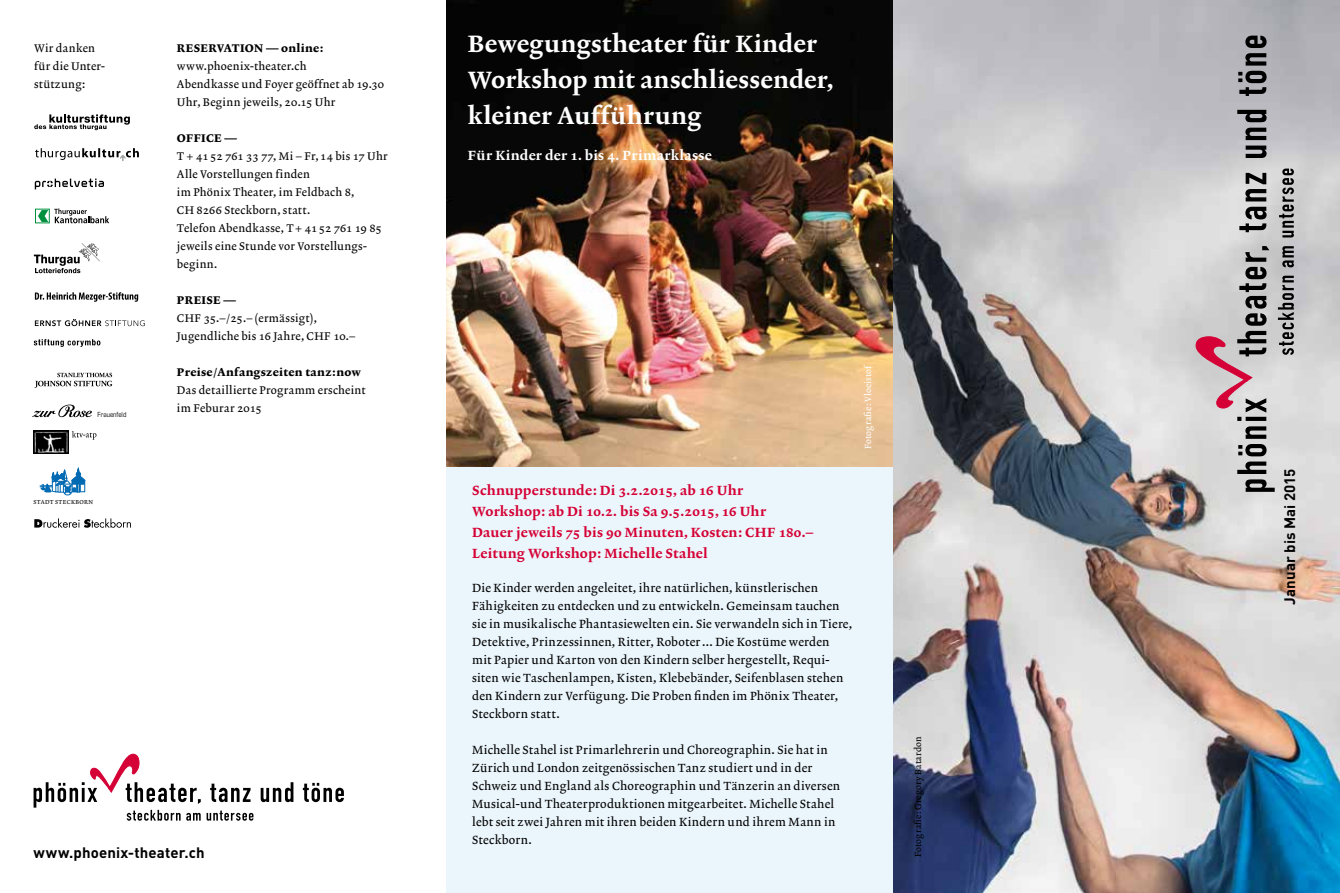
<style>
.page{position:relative;width:1340px;height:893px;background:#fff}
.page>*{position:absolute;margin:0;border:0;box-sizing:border-box;transform-origin:0 0}
.t1{font:500 24px/36px "Lexicon No 2 Roman D";letter-spacing:.01em;color:#fff}
.t2{font:700 15px "DIN";letter-spacing:.01em;color:#000}
.t3{font:500 13.5px/21px "Lexicon No 2 Roman D";letter-spacing:.015em;color:#d50035}
.t4{font:500 13.5px "Lexicon No 2 Roman D";letter-spacing:.025em;color:#fff}
.t5{font:500 12px/18px "Lexicon No 2 Roman A";letter-spacing:.02em;color:#000}
.t6{font:500 11.25px/18px "Lexicon No 2 Roman A";letter-spacing:.025em;color:#000}
.t7{font:500 11.25px "Lexicon No 2 Roman E";letter-spacing:.025em;color:#000}
.t8{font:500 9px "Lexicon No 2 Roman A";letter-spacing:.015em;color:#000}
.t9{font:500 9px "Lexicon No 2 Roman A";letter-spacing:.02em;color:#fff}
.t10{font:condensed 7.05px "Eurostile";color:#000}
.t11{font:500 5.85px "Lexicon No 2 Roman A";letter-spacing:.05em;color:#000}
</style>
<div class="page">
<img style="left:446px;top:0;width:447px;height:468px">
<div style="left:446px;top:468px;width:447px;height:425px;background:#ebf6fc"></div>
<img style="left:893px;top:0;width:446px;height:893px">
<svg style="left:1195px;top:36px;width:98px;height:456px;background:#b6b0b3"></svg>
<svg style="left:35px;top:148px;width:104px;height:13px"></svg>
<img style="left:34px;top:431px;width:34px;height:22px">
<svg style="left:72px;top:431px;width:24px;height:9px"></svg>
<svg style="left:35px;top:292px;width:103px;height:10px"></svg>
<svg style="left:34px;top:518px;width:97px;height:10px"></svg>
<svg style="left:34px;top:244px;width:64px;height:29px"></svg>
<svg style="left:40px;top:468px;width:46px;height:27px"></svg>
<div style="left:35px;top:209px;width:15px;height:14px;background:#fff;border:1px solid #00903e"></div>
<svg style="left:54px;top:208px;width:55px;height:15px"></svg>
<svg style="left:38px;top:210px;width:10px;height:12px"></svg>
<svg style="left:34px;top:114px;width:96px;height:16px"></svg>
<svg style="left:35px;top:179px;width:69px;height:10px"></svg>
<svg style="left:35px;top:319px;width:110px;height:7px"></svg>
<svg style="left:34px;top:339px;width:66px;height:8px"></svg>
<svg style="left:35px;top:373px;width:77px;height:15px"></svg>
<svg style="left:32px;top:405px;width:60px;height:12px"></svg>
<div style="left:76px;top:401px;width:28px;height:9px;background:#fff"></div>
<svg style="left:34px;top:754px;width:310px;height:67px"></svg>
<p class="t6" style="left:34px;top:40px;width:72px">Wir danken für die Unter&shy;stützung:</p>
<p class="t10" style="left:98px;top:410px;width:30px">Frauenfeld</p>
<p class="t11" style="left:33px;top:499px;width:61px">STADT STECKBORN</p>
<p class="t7" style="left:177px;top:42px;width:148px">RESERVATION _ online:</p>
<p class="t6" style="left:177px;top:58px;width:209px">www.phoenix-theater.ch<br>Abendkasse und Foyer geöffnet ab 19.30<br>Uhr, Beginn jeweils, 20.15 Uhr</p>
<p class="t7" style="left:177px;top:132px;width:61px">OFFICE _</p>
<p class="t6" style="left:177px;top:148px;width:212px">T + 41 52 761 33 77, Mi – Fr, 14 bis 17 Uhr<br>Alle Vorstellungen finden<br>im Phönix Theater, im Feldbach 8,<br>CH 8266 Steckborn, statt.<br>Telefon Abendkasse, T+ 41 52 761 19 85 jeweils eine Stunde vor Vorstellungs&shy;beginn.</p>
<p class="t7" style="left:177px;top:294px;width:60px">PREISE _</p>
<p class="t6" style="left:177px;top:310px;width:180px">CHF 35.–/25.– (ermässigt),<br>Jugendliche bis 16 Jahre, CHF 10.–</p>
<p class="t7" style="left:177px;top:366px;width:185px">Preise/Anfangszeiten tanz:now</p>
<p class="t6" style="left:177px;top:382px;width:190px">Das detaillierte Programm erscheint im Feburar 2015</p>
<p class="t2" style="left:34px;top:843px;width:172px">www.phoenix-theater.ch</p>
<h1 class="t1" style="left:468px;top:27px;width:367px">Bewegungstheater für Kinder<br>Workshop mit anschliessender, kleiner Aufführung</h1>
<p class="t4" style="left:468px;top:147px;width:245px">Für Kinder der 1. bis 4. Primarklasse</p>
<p class="t9" style="left:862px;top:449px;width:86px;rotate:-90deg">Fotografie: Vloeistof</p>
<p class="t3" style="left:472px;top:481px;width:342px">Schnupperstunde: Di 3.2.2015, ab 16 Uhr Workshop: ab Di 10.2. bis Sa 9.5.2015, 16 Uhr<br>Dauer jeweils 75 bis 90 Minuten, Kosten: CHF 180.— Leitung Workshop: Michelle Stahel</p>
<p class="t5" style="left:472px;top:579px;width:381px">Die Kinder werden angeleitet, ihre natürlichen, künstlerischen Fähigkeiten zu entdecken und zu entwickeln. Gemeinsam tauchen sie in musikalische Phantasiewelten ein. Sie verwandeln sich in Tiere, Detektive, Prinzessinnen, Ritter, Roboter ... Die Kostüme werden<br>mit Papier und Karton von den Kindern selber hergestellt, Requi&shy;siten wie Taschenlampen, Kisten, Klebebänder, Seifenblasen stehen den Kindern zur Verfügung. Die Proben finden im Phönix Theater, Steckborn statt.</p>
<p class="t5" style="left:472px;top:741px;width:369px">Michelle Stahel ist Primarlehrerin und Choreographin. Sie hat in Zürich und London zeitgenössischen Tanz studiert und in der Schweiz und England als Choreographin und Tänzerin an diversen Musical-und Theaterproduktionen mitgearbeitet. Michelle Stahel lebt seit zwei Jahren mit ihren beiden Kindern und ihrem Mann in Steckborn.</p>
<p class="t8" style="left:912px;top:857px;width:122px;rotate:-90deg">Fotografie: Gregory Batardon</p>
<p class="t2" style="left:1279px;top:605px;width:137px;rotate:-90deg">Januar bis Mai 2015</p>
</div>
